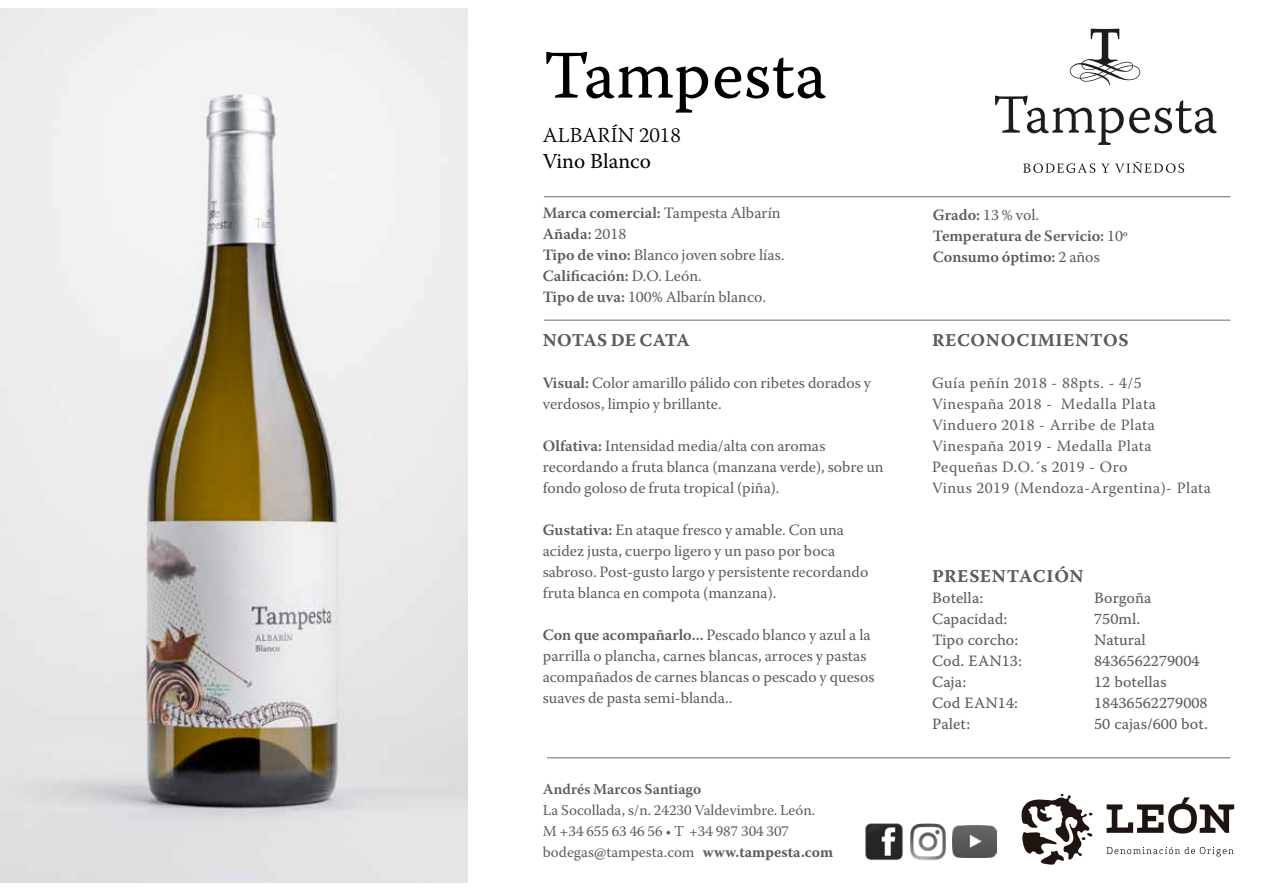
<style>
.page{position:relative;width:1263px;height:893px;background:#fff}
.page>*{position:absolute;margin:0;border:0;box-sizing:border-box;transform-origin:0 0}
.t1{font:68.1px "Warnock Pro Capt";color:#000}
.t2{font:300 21.3px "Warnock Pro";color:#000}
.t3{font:21.3px "Warnock Pro";color:#000}
.t4{font:18px "Warnock Pro Bold Capt";letter-spacing:.03em;color:#5c5b5f}
.t5{font:18px "Warnock Pro Bold Capt";letter-spacing:-.005em;color:#5c5b5f}
.t6{font:15.75px/21px "Warnock Pro";color:#5c5b5f}
.t7{font:15.75px/21px "Warnock Pro";letter-spacing:.03em;color:#5c5b5f}
.t8{font:15.75px "Warnock Pro Capt";color:#5c5b5f}
.t9{font:600 15.75px/21px "Warnock Pro";color:#5c5b5f}
.t10{font:15px/21px "Warnock Pro";color:#5c5b5f}
.t11{font:600 15px "Warnock Pro";color:#5c5b5f}
.s1{font-weight:600}
.s2{font-weight:400}
.s3{font-weight:700}
</style>
<div class="page">
<svg style="left:1070px;top:29px;width:70px;height:57px"></svg>
<svg style="left:995px;top:96px;width:222px;height:49px"></svg>
<svg style="left:1023px;top:163px;width:72px;height:10px"></svg>
<svg style="left:1101px;top:162px;width:83px;height:11px"></svg>
<hr style="left:547px;top:757px;width:683px;height:1px;background:#727276">
<hr style="left:544px;top:196px;width:686px;height:1px;background:#727276">
<hr style="left:544px;top:320px;width:686px;height:1px;background:#727276">
<svg style="left:1021px;top:794px;width:71px;height:71px"></svg>
<svg style="left:1106px;top:797px;width:128px;height:36px"></svg>
<svg style="left:1106px;top:847px;width:128px;height:9px"></svg>
<img style="left:865px;top:823px;width:38px;height:38px">
<img style="left:910px;top:823px;width:36px;height:38px">
<img style="left:952px;top:826px;width:45px;height:31px">
<img style="left:0;top:8px;width:468px;height:874px">
<h1 class="t1" style="left:543px;top:34px;width:286px">Tampesta</h1>
<h2 class="t2" style="left:543px;top:123px;width:140px">ALBARÍN 2018</h2>
<h2 class="t3" style="left:543px;top:148px;width:110px">Vino Blanco</h2>
<p class="t6" style="left:543px;top:202px;width:243px"><span class="s1">Marca comercial:</span> Tampesta Albarín<br><span class="s1">Añada:</span> 2018<br><span class="s1">Tipo de vino:</span> Blanco joven sobre lías.<br><span class="s1">Calificación:</span> D.O. León.<br><span class="s1">Tipo de uva:</span> 100% Albarín blanco.</p>
<p class="t9" style="left:933px;top:204px;width:197px">Grado: <span class="s2">13 % vol.<br></span>Temperatura de Servicio: <span class="s2">10º<br></span>Consumo óptimo: <span class="s2">2 años</span></p>
<p class="t4" style="left:932px;top:329px;width:198px">RECONOCIMIENTOS</p>
<p class="t7" style="left:932px;top:372px;width:280px">Guía peñín 2018 - 88pts. - 4/5<br>Vinespaña 2018 - Medalla Plata<br>Vinduero 2018 - Arribe de Plata<br>Vinespaña 2019 - Medalla Plata<br>Pequeñas D.O.´s 2019 - Oro<br>Vinus 2019 (Mendoza-Argentina)- Plata</p>
<p class="t5" style="left:543px;top:329px;width:149px">NOTAS DE CATA</p>
<p class="t6" style="left:543px;top:372px;width:330px"><span class="s1">Visual:</span> Color amarillo pálido con ribetes dorados y verdosos, limpio y brillante.</p>
<p class="t6" style="left:543px;top:435px;width:342px"><span class="s1">Olfativa:</span> Intensidad media/alta con aromas recordando a fruta blanca (manzana verde), sobre un fondo goloso de fruta tropical (piña).</p>
<p class="t6" style="left:543px;top:519px;width:327px"><span class="s1">Gustativa:</span> En ataque fresco y amable. Con una acidez justa, cuerpo ligero y un paso por boca sabroso. Post-gusto largo y persistente recordando fruta blanca en compota (manzana).</p>
<p class="t6" style="left:543px;top:624px;width:333px"><span class="s1">Con que acompañarlo...</span> Pescado blanco y azul a la parrilla o plancha, carnes blancas, arroces y pastas acompañados de carnes blancas o pescado y quesos suaves de pasta semi-blanda..</p>
<p class="t4" style="left:932px;top:566px;width:153px">PRESENTACIÓN</p>
<p class="t8" style="left:932px;top:589px;width:53px">Botella:</p>
<p class="t8" style="left:1094px;top:589px;width:59px">Borgoña</p>
<p class="t8" style="left:932px;top:610px;width:77px">Capacidad:</p>
<p class="t8" style="left:1094px;top:610px;width:48px">750ml.</p>
<p class="t8" style="left:932px;top:631px;width:88px">Tipo corcho:</p>
<p class="t8" style="left:1094px;top:631px;width:53px">Natural</p>
<p class="t8" style="left:932px;top:652px;width:91px">Cod. EAN13:</p>
<p class="t8" style="left:1094px;top:652px;width:107px">8436562279004</p>
<p class="t8" style="left:932px;top:673px;width:36px">Caja:</p>
<p class="t8" style="left:1094px;top:673px;width:74px">12 botellas</p>
<p class="t8" style="left:932px;top:694px;width:87px">Cod EAN14:</p>
<p class="t8" style="left:1094px;top:694px;width:115px">18436562279008</p>
<p class="t8" style="left:932px;top:715px;width:40px">Palet:</p>
<p class="t8" style="left:1094px;top:715px;width:115px">50 cajas/600 bot.</p>
<p class="t11" style="left:543px;top:780px;width:160px">Andrés Marcos Santiago</p>
<p class="t10" style="left:543px;top:799px;width:292px">La Socollada, s/n. 24230 Valdevimbre. León.<br>M +34 655 63 46 56 • T +34 987 304 307 bodegas@tampesta.com <span class="s3">www.tampesta.com</span></p>
</div>
